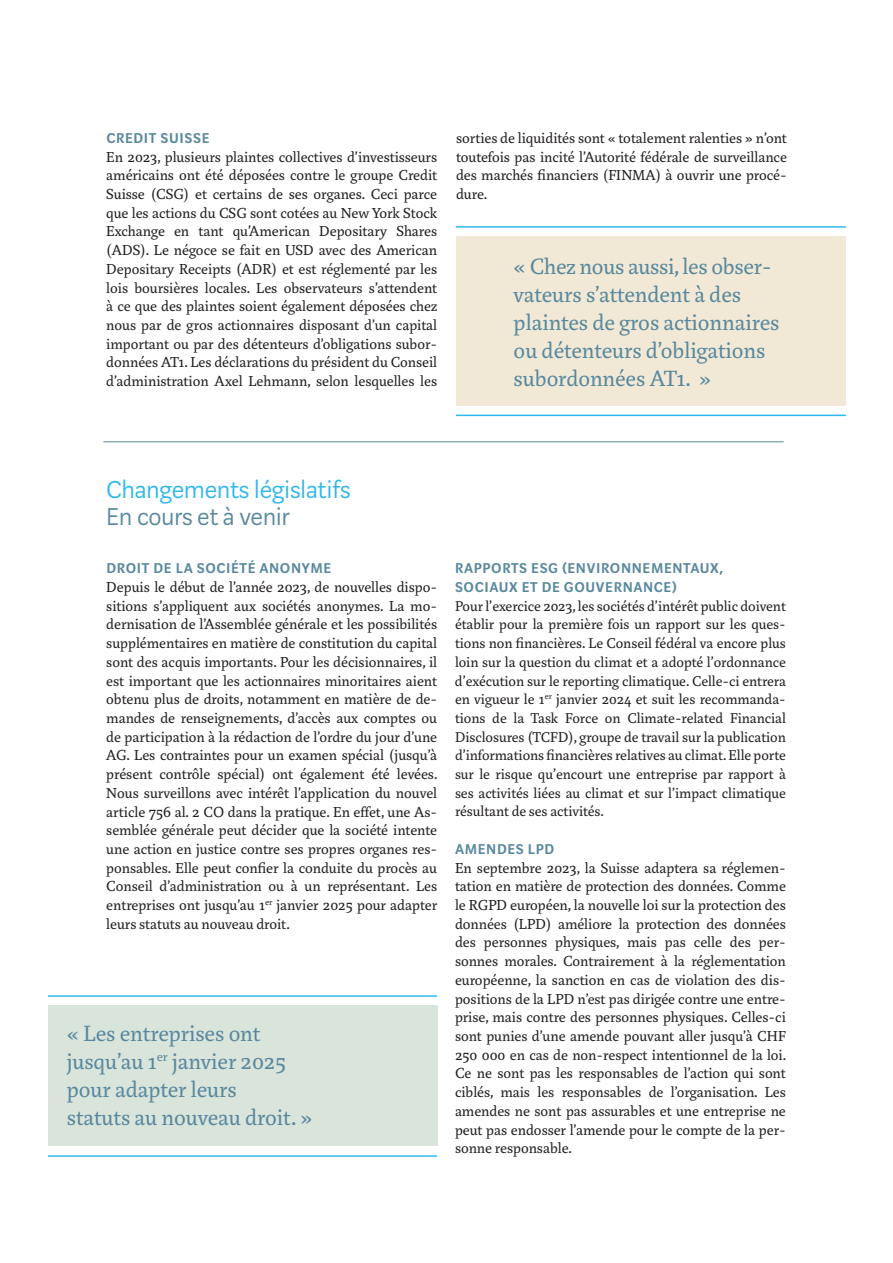
<style>
.page{position:relative;width:893px;height:1263px;background:#fff}
.page>*{position:absolute;margin:0;border:0;box-sizing:border-box;transform-origin:0 0}
.t1{font:300 27px "Marat Sans KS";letter-spacing:-.015em;color:#2fb8eb}
.t2{font:300 27px "Marat Sans KS";letter-spacing:-.015em;color:#59889e}
.t3{font:24px/28px "Marat KS";color:#59889e}
.t4{font:15.75px/18.8px "Marat KS";color:#231f20;text-align:justify}
.t5{font:600 15.75px/18.8px "Marat Sans KS";letter-spacing:.04em;color:#59889e}
.t6{font:15.45px/18.8px "Marat KS";color:#231f20;text-align:justify}
.s1{font-size:15.75px}
</style>
<div class="page">
<hr style="left:103px;top:441px;width:681px;height:1px;background:#59889e">
<div style="left:48px;top:1005px;width:389px;height:141px;background:#d9e4db"></div>
<hr style="left:48px;top:995px;width:389px;height:2px;background:#2fb8eb">
<hr style="left:48px;top:1155px;width:389px;height:2px;background:#2fb8eb">
<div style="left:456px;top:236px;width:389px;height:169px;background:#f1e9d6"></div>
<hr style="left:456px;top:226px;width:390px;height:2px;background:#2fb8eb">
<hr style="left:456px;top:415px;width:390px;height:1px;background:#2fb8eb">
<p class="t5" style="left:106px;top:129px;width:105px">CREDIT SUISSE</p>
<p class="t4" style="left:106px;top:147px;width:332px">En 2023, plusieurs plaintes collectives d’investisseurs américains ont été déposées contre le groupe Credit Suisse (CSG) et certains de ses organes. Ceci parce que les actions du CSG sont cotées au New York Stock Exchange en tant qu’American Depositary Shares (ADS). Le négoce se fait en USD avec des American Depositary Receipts (ADR) et est réglementé par les lois boursières locales. Les observateurs s’attendent à ce que des plaintes soient également déposées chez nous par de gros actionnaires disposant d’un capital important ou par des détenteurs d’obligations subor&shy;données AT1. Les déclarations du président du Conseil d’administration Axel Lehmann, selon lesquelles les</p>
<p class="t4" style="left:456px;top:129px;width:332px">sorties de liquidités sont « totalement ralenties » n’ont toutefois pas incité l’Autorité fédérale de surveillance des marchés financiers (FINMA) à ouvrir une procé&shy;dure.</p>
<h2 class="t3" style="left:514px;top:253px;width:267px">« Chez nous aussi, les obser&shy;vateurs s’attendent à des plaintes de gros actionnaires ou détenteurs d’obligations subordonnées AT1. »</h2>
<h1 class="t1" style="left:106px;top:476px;width:246px">Changements législatifs</h1>
<h1 class="t2" style="left:106px;top:503px;width:185px">En cours et à venir</h1>
<p class="t5" style="left:106px;top:559px;width:226px">DROIT DE LA SOCIÉTÉ ANONYME</p>
<p class="t4" style="left:106px;top:578px;width:333px">Depuis le début de l’année 2023, de nouvelles dispo&shy;sitions s’appliquent aux sociétés anonymes. La mo&shy;dernisation de l’Assemblée générale et les possibilités supplémentaires en matière de constitution du capital sont des acquis importants. Pour les décisionnaires, il est important que les actionnaires minoritaires aient obtenu plus de droits, notamment en matière de de&shy;mandes de renseignements, d’accès aux comptes ou de participation à la rédaction de l’ordre du jour d’une AG. Les contraintes pour un examen spécial (jusqu’à présent contrôle spécial) ont également été levées.<br>Nous surveillons avec intérêt l’application du nouvel article 756 al. 2 CO dans la pratique. En effet, une As&shy;semblée générale peut décider que la société intente une action en justice contre ses propres organes res&shy;ponsables. Elle peut confier la conduite du procès au Conseil d’administration ou à un représentant. Les entreprises ont jusqu’au 1<sup>er</sup> janvier 2025 pour adapter leurs statuts au nouveau droit.</p>
<h2 class="t3" style="left:67px;top:1020px;width:247px">« Les entreprises ont jusqu’au 1<sup>er</sup> janvier 2025 pour adapter leurs<br>statuts au nouveau droit. »</h2>
<p class="t5" style="left:455px;top:559px;width:269px">RAPPORTS ESG (ENVIRONNEMENTAUX,<br>SOCIAUX ET DE GOUVERNANCE)</p>
<p class="t6" style="left:455px;top:597px;width:332px">Pour l<span class="s1">’</span>exercice 2023, les sociétés d<span class="s1">’</span>intérêt public doivent établir pour la première fois un rapport sur les ques&shy;tions non financières. Le Conseil fédéral va encore plus loin sur la question du climat et a adopté l<span class="s1">’</span>ordonnance d<span class="s1">’</span>exécution sur le reporting climatique. Celle-ci entrera en vigueur le 1<sup>er</sup> janvier 2024 et suit les recommanda&shy;tions de la Task Force on Climate-related Financial Disclosures (TCFD), groupe de travail sur la publication d<span class="s1">’</span>informations financières relatives au climat. Elle porte sur le risque qu<span class="s1">’</span>encourt une entreprise par rapport à ses activités liées au climat et sur l’impact climatique résultant de ses activités.</p>
<p class="t5" style="left:455px;top:840px;width:101px">AMENDES LPD</p>
<p class="t4" style="left:455px;top:858px;width:333px">En septembre 2023, la Suisse adaptera sa réglemen&shy;tation en matière de protection des données. Comme le RGPD européen, la nouvelle loi sur la protection des données (LPD) améliore la protection des données des personnes physiques, mais pas celle des per&shy;sonnes morales. Contrairement à la réglementation européenne, la sanction en cas de violation des dis&shy;positions de la LPD n’est pas dirigée contre une entre&shy;prise, mais contre des personnes physiques. Celles-ci sont punies d’une amende pouvant aller jusqu’à CHF 250 000 en cas de non-respect intentionnel de la loi.<br>Ce ne sont pas les responsables de l’action qui sont ciblés, mais les responsables de l’organisation. Les amendes ne sont pas assurables et une entreprise ne peut pas endosser l’amende pour le compte de la per&shy;sonne responsable.</p>
</div>
